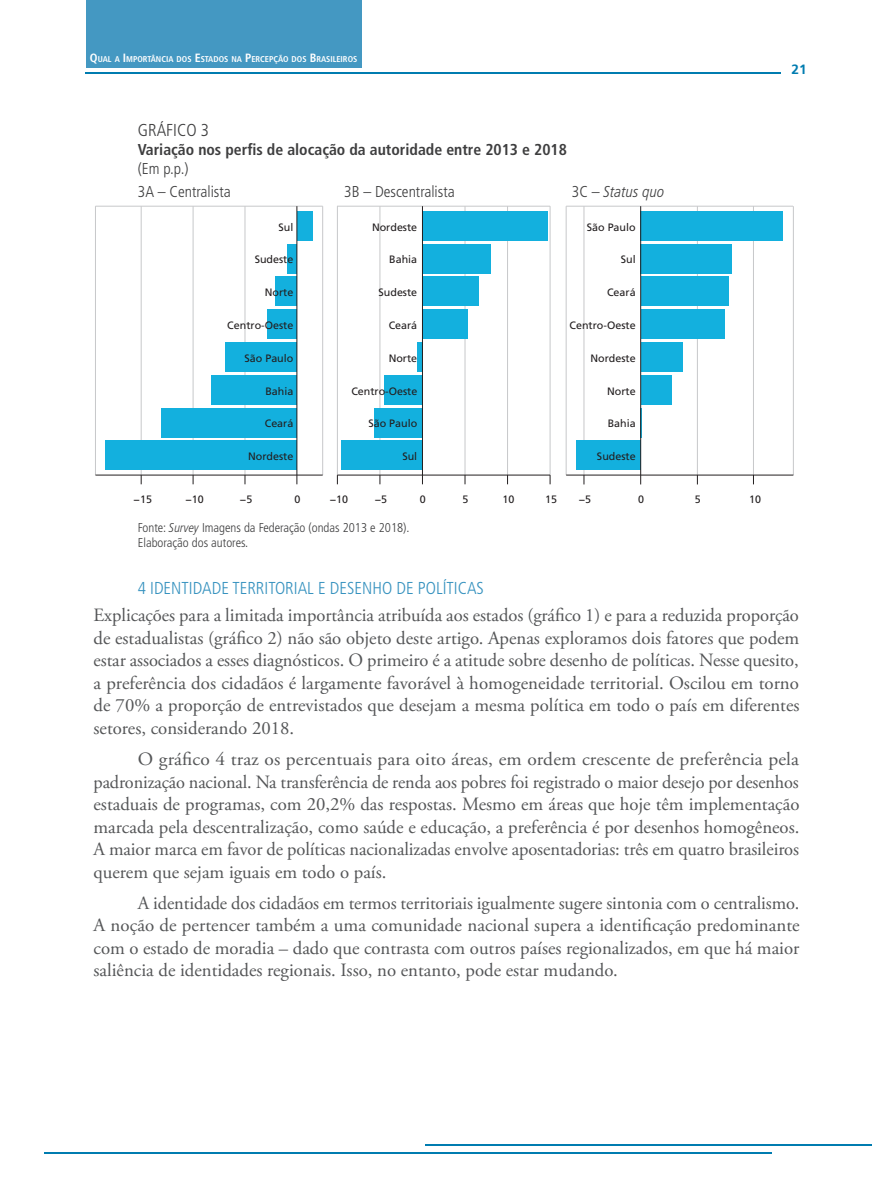
<style>
.page{position:relative;width:893px;height:1191px;background:#fff}
.page>*{position:absolute;margin:0;border:0;box-sizing:border-box;transform-origin:0 0}
.Paragrafo_Normal{font:18.75px/22.5px "Adobe Garamond Pro";color:#545557;text-align:justify}
.Paragrafo_sem_recuo{font:18.75px/22.5px "Adobe Garamond Pro";color:#545557;text-align:justify}
.t1{font:300 condensed 17.25px "Frutiger LT Pro";color:#3692bf}
.Tabela_ou_Grafico_Ti{font:300 condensed 17.25px "Frutiger LT Pro";color:#3e3e3f}
.Tabela_Sub_Titulo{font:700 condensed 15.75px "Frutiger LT Pro";color:#3e3e3f}
.Em{font:300 condensed 15.75px "Frutiger LT Pro";color:#3e3e3f}
.Em-2{font:italic 300 condensed 15.75px "Frutiger LT Pro";color:#3e3e3f}
.t2{font:700 13.5px "Frutiger LT Pro";color:#007cb0}
.Tabela_inicio{font:300 condensed 12.75px "Frutiger LT Pro";color:#3e3e3f}
.Tabela_fim{font:300 condensed 12.75px "Frutiger LT Pro";color:#3e3e3f}
.t3{font:10.65px "Frutiger LT Pro";color:#231f20}
.t4{font:700 condensed 8.4px "Frutiger LT Pro";color:#fff}
.s1{font-size:12px}
.s2{font-style:normal}
.s3{font-style:italic}
</style>
<div class="page">
<hr style="left:86px;top:72px;width:695px;height:2px;background:#007cb0">
<hr style="left:425px;top:1144px;width:447px;height:1px;background:#007cb0">
<hr style="left:44px;top:1152px;width:727px;height:1px;background:#007cb0">
<div style="left:86px;top:0;width:276px;height:67px;background:#4498c2"></div>
<hr style="left:141px;top:206px;width:1px;height:269px;background:#c7c8ca">
<hr style="left:95px;top:206px;width:1px;height:269px;background:#c7c8ca">
<hr style="left:193px;top:206px;width:1px;height:269px;background:#c7c8ca">
<hr style="left:245px;top:206px;width:1px;height:269px;background:#c7c8ca">
<hr style="left:322px;top:206px;width:1px;height:269px;background:#c7c8ca">
<div style="left:268px;top:309px;width:29px;height:30px;background:#13b0de"></div>
<div style="left:212px;top:375px;width:85px;height:29px;background:#13b0de"></div>
<div style="left:161px;top:408px;width:136px;height:29px;background:#13b0de"></div>
<div style="left:106px;top:440px;width:191px;height:30px;background:#13b0de"></div>
<div style="left:275px;top:277px;width:22px;height:29px;background:#13b0de"></div>
<div style="left:287px;top:244px;width:10px;height:29px;background:#13b0de"></div>
<div style="left:226px;top:342px;width:71px;height:30px;background:#13b0de"></div>
<div style="left:297px;top:211px;width:15px;height:30px;background:#13b0de"></div>
<hr style="left:337px;top:206px;width:1px;height:269px;background:#c7c8ca">
<hr style="left:380px;top:206px;width:1px;height:269px;background:#c7c8ca">
<hr style="left:465px;top:206px;width:1px;height:269px;background:#c7c8ca">
<hr style="left:507px;top:206px;width:1px;height:269px;background:#c7c8ca">
<hr style="left:550px;top:206px;width:1px;height:269px;background:#c7c8ca">
<div style="left:384px;top:375px;width:38px;height:29px;background:#13b0de"></div>
<div style="left:422px;top:244px;width:69px;height:29px;background:#13b0de"></div>
<div style="left:422px;top:309px;width:46px;height:30px;background:#13b0de"></div>
<div style="left:422px;top:211px;width:126px;height:30px;background:#13b0de"></div>
<div style="left:417px;top:342px;width:5px;height:30px;background:#13b0de"></div>
<div style="left:422px;top:277px;width:57px;height:29px;background:#13b0de"></div>
<div style="left:374px;top:408px;width:48px;height:29px;background:#13b0de"></div>
<div style="left:341px;top:440px;width:81px;height:30px;background:#13b0de"></div>
<hr style="left:584px;top:206px;width:1px;height:269px;background:#c7c8ca">
<hr style="left:566px;top:206px;width:1px;height:269px;background:#c7c8ca">
<hr style="left:697px;top:206px;width:1px;height:269px;background:#c7c8ca">
<hr style="left:753px;top:206px;width:1px;height:269px;background:#c7c8ca">
<hr style="left:793px;top:206px;width:1px;height:269px;background:#c7c8ca">
<div style="left:641px;top:309px;width:83px;height:30px;background:#13b0de"></div>
<svg style="left:641px;top:408px;width:1px;height:29px"></svg>
<div style="left:641px;top:277px;width:88px;height:29px;background:#13b0de"></div>
<div style="left:641px;top:342px;width:41px;height:30px;background:#13b0de"></div>
<div style="left:641px;top:375px;width:30px;height:29px;background:#13b0de"></div>
<div style="left:576px;top:440px;width:65px;height:30px;background:#13b0de"></div>
<div style="left:641px;top:211px;width:142px;height:30px;background:#13b0de"></div>
<div style="left:641px;top:244px;width:91px;height:29px;background:#13b0de"></div>
<hr style="left:95px;top:475px;width:228px;height:1px;background:#231f20">
<hr style="left:95px;top:206px;width:228px;height:1px;background:#c7c8ca">
<hr style="left:337px;top:206px;width:213px;height:1px;background:#c7c8ca">
<hr style="left:566px;top:206px;width:227px;height:1px;background:#c7c8ca">
<hr style="left:337px;top:475px;width:213px;height:1px;background:#231f20">
<hr style="left:566px;top:475px;width:227px;height:1px;background:#231f20">
<hr style="left:422px;top:206px;width:1px;height:269px;background:#231f20">
<hr style="left:296px;top:206px;width:1px;height:269px;background:#231f20">
<hr style="left:640px;top:206px;width:1px;height:269px;background:#231f20">
<p class="t4" style="left:90px;top:54px;width:269px"><span class="s1">Q</span>UAL A <span class="s1">I</span>MPORTÂNCIA DOS <span class="s1">E</span>STADOS NA <span class="s1">P</span>ERCEPÇÃO DOS <span class="s1">B</span>RASILEI ROS</p>
<p class="Tabela_ou_Grafico_Ti" style="left:138px;top:120px;width:73px">GRÁFICO 3</p>
<p class="Tabela_Sub_Titulo" style="left:138px;top:140px;width:431px">Variação nos perfis de alocação da autoridade entre 2013 e 2018</p>
<p class="Em" style="left:138px;top:160px;width:52px">(Em p.p.)</p>
<p class="Em" style="left:138px;top:183px;width:95px">3A – Centralista</p>
<p class="Em" style="left:344px;top:183px;width:112px">3B – Descentralista</p>
<p class="Em-2" style="left:572px;top:183px;width:94px"><span class="s2">3C –</span> Status quo</p>
<p class="t3" style="left:278px;top:221px;width:16px">Sul</p>
<p class="t3" style="left:255px;top:253px;width:40px">Sudeste</p>
<p class="t3" style="left:372px;top:221px;width:47px">Nordeste</p>
<p class="t3" style="left:389px;top:253px;width:29px">Bahia</p>
<p class="t3" style="left:587px;top:221px;width:50px">São Paulo</p>
<p class="t3" style="left:621px;top:253px;width:16px">Sul</p>
<p class="t3" style="left:265px;top:286px;width:30px">Norte</p>
<p class="t3" style="left:379px;top:286px;width:40px">Sudeste</p>
<p class="t3" style="left:607px;top:286px;width:30px">Ceará</p>
<p class="t3" style="left:227px;top:319px;width:68px">Centro-Oeste</p>
<p class="t3" style="left:389px;top:319px;width:30px">Ceará</p>
<p class="t3" style="left:570px;top:319px;width:68px">Centro-Oeste</p>
<p class="t3" style="left:245px;top:352px;width:50px">São Paulo</p>
<p class="t3" style="left:265px;top:384px;width:29px">Bahia</p>
<p class="t3" style="left:265px;top:417px;width:30px">Ceará</p>
<p class="t3" style="left:248px;top:450px;width:47px">Nordeste</p>
<p class="t3" style="left:389px;top:352px;width:30px">Norte</p>
<p class="t3" style="left:351px;top:384px;width:68px">Centro-Oeste</p>
<p class="t3" style="left:368px;top:417px;width:50px">São Paulo</p>
<p class="t3" style="left:402px;top:450px;width:16px">Sul</p>
<p class="t3" style="left:590px;top:352px;width:47px">Nordeste</p>
<p class="t3" style="left:607px;top:384px;width:30px">Norte</p>
<p class="t3" style="left:608px;top:417px;width:29px">Bahia</p>
<p class="t3" style="left:597px;top:450px;width:40px">Sudeste</p>
<p class="t2" style="left:791px;top:61px;width:17px">21</p>
<p class="t3" style="left:134px;top:492px;width:20px">−15</p>
<p class="t3" style="left:186px;top:492px;width:20px">−10</p>
<p class="t3" style="left:240px;top:492px;width:14px">−5</p>
<p class="t3" style="left:294px;top:492px;width:7px">0</p>
<p class="t3" style="left:330px;top:492px;width:20px">−10</p>
<p class="t3" style="left:375px;top:492px;width:14px">−5</p>
<p class="t3" style="left:420px;top:492px;width:7px">0</p>
<p class="t3" style="left:462px;top:492px;width:7px">5</p>
<p class="t3" style="left:503px;top:492px;width:13px">10</p>
<p class="t3" style="left:545px;top:492px;width:13px">15</p>
<p class="t3" style="left:579px;top:492px;width:14px">−5</p>
<p class="t3" style="left:638px;top:492px;width:7px">0</p>
<p class="t3" style="left:695px;top:492px;width:7px">5</p>
<p class="t3" style="left:749px;top:492px;width:13px">10</p>
<p class="Tabela_inicio" style="left:138px;top:520px;width:273px">Fonte: <span class="s3">Survey</span> Imagens da Federação (ondas 2013 e 2018).</p>
<p class="Tabela_fim" style="left:138px;top:535px;width:112px">Elaboração dos autores.</p>
<p class="t1" style="left:138px;top:578px;width:348px">4 IDENTIDADE TERRITORIAL E DESENHO DE POLÍTICAS</p>
<p class="Paragrafo_sem_recuo" style="left:94px;top:604px;width:707px">Explicações para a limitada importância atribuída aos estados (gráfico 1) e para a reduzida proporção de estadualistas (gráfico 2) não são objeto deste artigo. Apenas exploramos dois fatores que podem estar associados a esses diagnósticos. O primeiro é a atitude sobre desenho de políticas. Nesse quesito, a preferência dos cidadãos é largamente favorável à homogeneidade territorial. Oscilou em torno de 70% a proporção de entrevistados que desejam a mesma política em todo o país em diferentes setores, considerando 2018.</p>
<p class="Paragrafo_Normal" style="left:94px;top:748px;width:707px;text-indent:44px">O gráfico 4 traz os percentuais para oito áreas, em ordem crescente de preferência pela padronização nacional. Na transferência de renda aos pobres foi registrado o maior desejo por desenhos estaduais de programas, com 20,2% das respostas. Mesmo em áreas que hoje têm implementação marcada pela descentralização, como saúde e educação, a preferência é por desenhos homogêneos.<br>A maior marca em favor de políticas nacionalizadas envolve aposentadorias: três em quatro brasileiros querem que sejam iguais em todo o país.</p>
<p class="Paragrafo_Normal" style="left:94px;top:892px;width:708px;text-indent:44px">A identidade dos cidadãos em termos territoriais igualmente sugere sintonia com o centralismo.<br>A noção de pertencer também a uma comunidade nacional supera a identificação predominante com o estado de moradia – dado que contrasta com outros países regionalizados, em que há maior saliência de identidades regionais. Isso, no entanto, pode estar mudando.</p>
</div>
